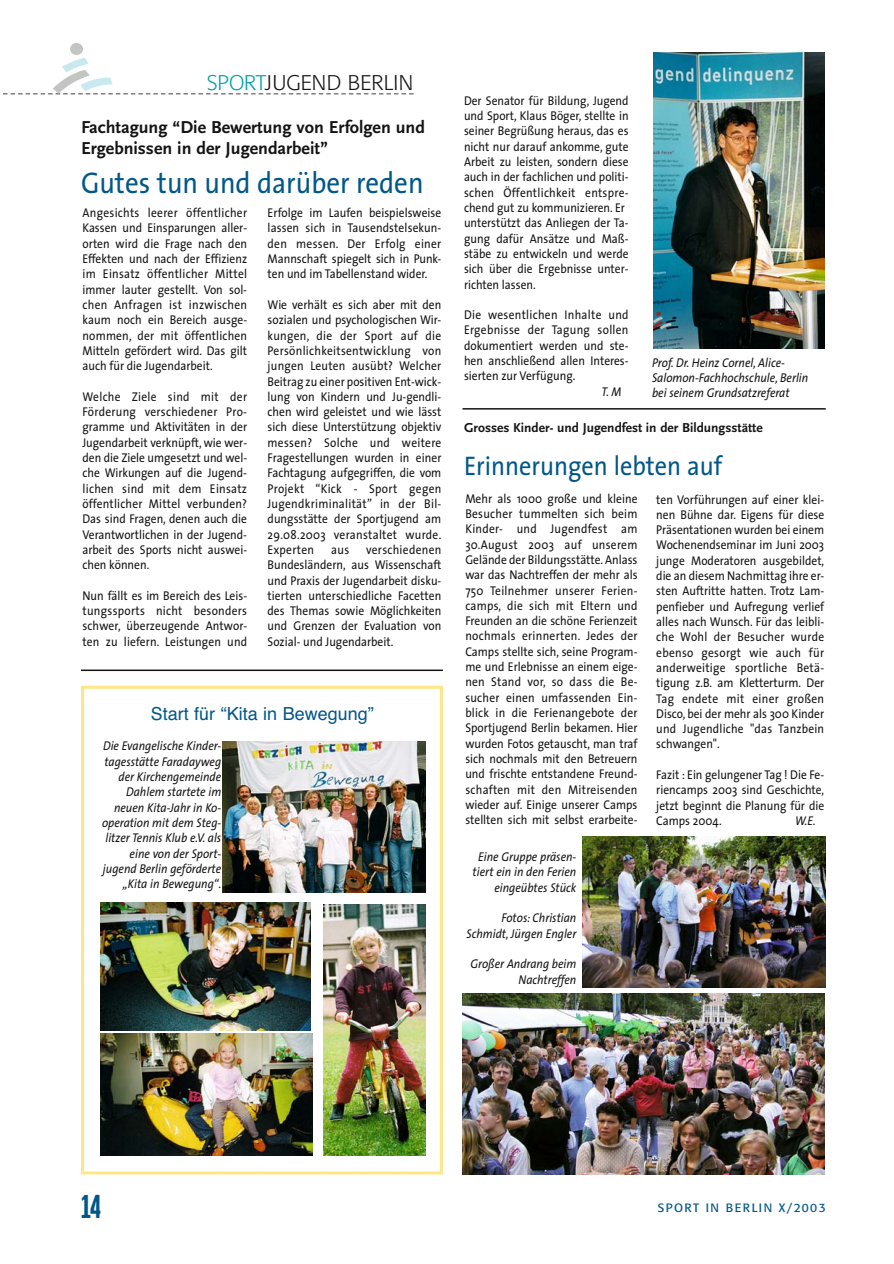
<style>
.page{position:relative;width:894px;height:1264px;background:#fff}
.page>*{position:absolute;margin:0;border:0;box-sizing:border-box;transform-origin:0 0}
.t1{font:700 33px "Garage Gothic";color:#005788}
.t2{font:30px "The Sans";color:#005788;scale:.9 1}
.t3{font:27px "The Sans";color:#005788;scale:.9 1}
.t4{font:300 21px "Formata";color:#131413}
.t5{font:700 18px/21.6px "Scala Sans";color:#131413}
.t6{font:18px "Helvetica";color:#005788}
.t7{font:700 13.5px "Scala Sans";color:#131413}
.t8{font:12.75px/15.3px "The Sans";color:#131413;text-align:justify;scale:.9 1}
.t9{font:italic 12.75px/15.3px "The Sans";color:#131413;text-align:right;scale:.9 1}
.t10{font:12px "Formata";letter-spacing:.115em;color:#005788}
.s1{color:#00a0ac}
</style>
<div class="page">
<div style="left:81px;top:685px;width:362px;height:489px;border:3px solid #ffe788"></div>
<div style="left:70px;top:43px;width:13px;height:12px;background:#c3c4c4;border-radius:50%"></div>
<svg style="left:3px;top:58px;width:410px;height:36px"></svg>
<img style="left:223px;top:741px;width:202px;height:151px">
<img style="left:323px;top:904px;width:102px;height:251px">
<img style="left:100px;top:902px;width:210px;height:128px">
<img style="left:100px;top:1033px;width:212px;height:122px">
<img style="left:582px;top:836px;width:243px;height:151px">
<img style="left:462px;top:993px;width:362px;height:181px">
<img style="left:653px;top:53px;width:171px;height:295px">
<hr style="left:462px;top:408px;width:363px;height:1px;background:#131413">
<hr style="left:81px;top:669px;width:362px;height:2px;background:#131413">
<h3 class="t4" style="left:206px;top:73px;width:208px"><span class="s1">SPORT</span>JUGEND BERLIN</h3>
<h3 class="t5" style="left:81px;top:117px;width:345px">Fachtagung “Die Bewertung von Erfolgen und<br>Ergebnissen in der Jugendarbeit”</h3>
<h2 class="t2" style="left:81px;top:172px;width:382px">Gutes tun und darüber reden</h2>
<p class="t8" style="left:267px;top:206px;width:194px">Erfolge im Laufen beispielsweise lassen sich in Tausendstelsekun&shy;den messen. Der Erfolg einer Mannschaft spiegelt sich in Punk&shy;ten und im Tabellenstand wider.</p>
<p class="t8" style="left:267px;top:298px;width:194px">Wie verhält es sich aber mit den sozialen und psychologischen Wir&shy;kungen, die der Sport auf die Persönlichkeitsentwicklung von jungen Leuten ausübt? Welcher Beitrag zu einer positiven Ent-wick&shy;lung von Kindern und Ju-gendli&shy;chen wird geleistet und wie lässt sich diese Unterstützung objektiv messen? Solche und weitere Fragestellungen wurden in einer Fachtagung aufgegriffen, die vom Projekt “Kick - Sport gegen Jugendkriminalität” in der Bil&shy;dungsstätte der Sportjugend am 29.08.2003 veranstaltet wurde.<br>Experten</p>
<p class="t8" style="left:82px;top:206px;width:184px">Angesichts leerer öffentlicher Kassen und Einsparungen aller&shy;orten wird die Frage nach den Effekten und nach der Effizienz im Einsatz öffentlicher Mittel immer lauter gestellt. Von sol&shy;chen Anfragen ist inzwischen kaum noch ein Bereich ausge&shy;nommen, der mit öffentlichen Mitteln gefördert wird. Das gilt auch für die Jugendarbeit.</p>
<p class="t8" style="left:82px;top:390px;width:184px">Welche Ziele sind mit der Förderung verschiedener Pro&shy;gramme und Aktivitäten in der Jugendarbeit verknüpft, wie wer&shy;den die Ziele umgesetzt und wel&shy;che Wirkungen auf die Jugend&shy;lichen sind mit dem Einsatz öffentlicher Mittel verbunden?<br>Das sind Fragen, denen auch die Verantwortlichen in der Jugend&shy;arbeit des Sports nicht auswei&shy;chen können.</p>
<p class="t8" style="left:82px;top:589px;width:184px">Nun fällt es im Bereich des Leis&shy;tungssports nicht besonders schwer, überzeugende Antwor&shy;ten zu liefern. Leistungen und</p>
<p class="t8" style="left:267px;top:543px;width:195px;text-indent:99px">verschiedenen Bundesländern, aus Wissenschaft und Praxis der Jugendarbeit disku&shy;tierten unterschiedliche Facetten des Themas sowie Möglichkeiten und Grenzen der Evaluation von Sozial- und Jugendarbeit.</p>
<p class="t8" style="left:331px;top:543px;width:22px">aus</p>
<h3 class="t6" style="left:151px;top:707px;width:224px">Start für “Kita in Bewegung”</h3>
<p class="t9" style="left:102px;top:739px;width:134px">Die Evangelische Kinder&shy;tagesstätte Faradayweg der Kirchengemeinde<br>Dahlem startete im neuen Kita-Jahr in Ko&shy;operation mit dem Steg&shy;litzer Tennis Klub e.V. als eine von der Sport&shy;jugend Berlin geförderte „Kita in Bewegung“.</p>
<p class="t8" style="left:464px;top:94px;width:184px;text-align:left">Der Senator für Bildung, Jugend und Sport, Klaus Böger, stellte in seiner Begrüßung heraus, das es nicht nur darauf ankomme, gute<br>Arbeit zu leisten, sondern diese auch in der fachlichen und politi&shy;schen Öffentlichkeit entspre&shy;chend gut zu kommunizieren. Er unterstützt das Anliegen der Ta&shy;gung dafür Ansätze und Maß&shy;stäbe zu entwickeln und werde sich über die Ergebnisse unter&shy;richten lassen.</p>
<p class="t8" style="left:464px;top:308px;width:184px">Die wesentlichen Inhalte und Ergebnisse der Tagung sollen dokumentiert werden und ste&shy;hen anschließend allen Interes&shy;sierten zur Verfügung.</p>
<p class="t9" style="left:601px;top:385px;width:24px">T. M</p>
<p class="t9" style="left:652px;top:356px;width:175px;text-align:left">Prof. Dr. Heinz Cornel, Alice-<br>Salomon-Fachhochschule, Berlin bei seinem Grundsatzreferat</p>
<p class="t7" style="left:464px;top:422px;width:300px">Grosses Kinder- und Jugendfest in der Bildungsstätte</p>
<h3 class="t3" style="left:464px;top:455px;width:288px">Erinnerungen lebten auf</h3>
<p class="t8" style="left:465px;top:492px;width:193px">Mehr als 1000 große und kleine Besucher tummelten sich beim Kinder- und Jugendfest am 30.August 2003 auf unserem Gelände der Bildungsstätte. Anlass war das Nachtreffen der mehr als 750 Teilnehmer unserer Ferien&shy;camps, die sich mit Eltern und Freunden an die schöne Ferienzeit nochmals erinnerten. Jedes der Camps stellte sich, seine Program&shy;me und Erlebnisse an einem eige&shy;nen Stand vor, so dass die Be&shy;sucher einen umfassenden Ein&shy;blick in die Ferienangebote der Sportjugend Berlin bekamen. Hier wurden Fotos getauscht, man traf sich nochmals mit den Betreuern und frischte entstandene Freund&shy;schaften mit den Mitreisenden wieder auf. Einige unserer Camps stellten sich mit selbst erarbeite-</p>
<p class="t8" style="left:656px;top:492px;width:188px">ten Vorführungen auf einer klei&shy;nen Bühne dar. Eigens für diese Präsentationen wurden bei einem Wochenendseminar im Juni 2003 junge Moderatoren ausgebildet, die an diesem Nachmittag ihre er&shy;sten Auftritte hatten. Trotz Lam&shy;penfieber und Aufregung verlief alles nach Wunsch. Für das leibli&shy;che Wohl der Besucher wurde ebenso gesorgt wie auch für anderweitige sportliche Betä&shy;tigung z.B. am Kletterturm. Der Tag endete mit einer großen Disco, bei der mehr als 300 Kinder und Jugendliche "das Tanzbein schwangen".</p>
<p class="t8" style="left:656px;top:768px;width:188px">Fazit : Ein gelungener Tag ! Die Fe&shy;riencamps 2003 sind Geschichte, jetzt beginnt die Planung für die Camps 2004.</p>
<p class="t9" style="left:794px;top:814px;width:24px">W.E.</p>
<p class="t9" style="left:472px;top:850px;width:117px">Eine Gruppe präsen&shy;tiert ein in den Ferien eingeübtes Stück</p>
<p class="t9" style="left:466px;top:911px;width:124px">Fotos: Christian<br>Schmidt, Jürgen Engler</p>
<p class="t9" style="left:470px;top:957px;width:119px">Großer Andrang beim<br>Nachtreffen</p>
<h1 class="t1" style="left:81px;top:1186px;width:22px">14</h1>
<p class="t10" style="left:657px;top:1202px;width:169px">SPORT IN BERLIN X/2003</p>
</div>
